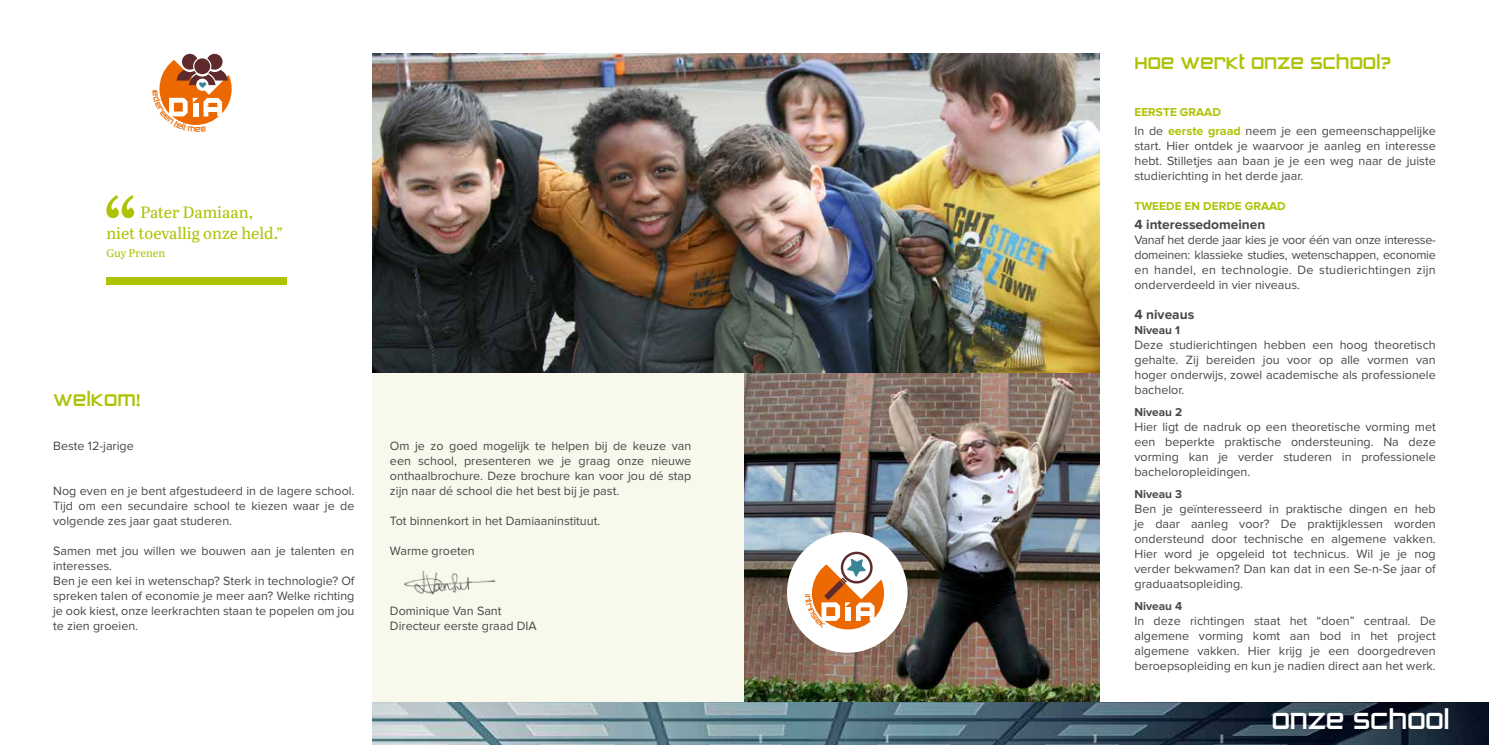
<style>
.page{position:relative;width:1489px;height:745px;background:#fff}
.page>*{position:absolute;margin:0;border:0;box-sizing:border-box;transform-origin:0 0}
.t1{font:35.75px "Zero Twos";color:#fff}
.t2{font:27.5px "Zero Twos";color:#fff}
.t3{font:20px "Zero Twos";color:#aec306}
.t4{font:16.25px/21.2px "Abril Text";color:#aec306;text-align:center}
.t5{font:700 13.75px "Proxima Nova";color:#484847}
.t6{font:12.5px/15px "Proxima Nova";color:#484847;text-align:justify}
.t7{font:700 11.88px "Proxima Nova";color:#aec306}
.t8{font:700 11.88px "Proxima Nova";color:#484847}
.t9{font:11.25px "Abril Text";letter-spacing:-.01em;color:#aec306}
.s1{font-weight:700;color:#aec306}
</style>
<div class="page">
<div style="left:372px;top:372px;width:372px;height:337px;background:#f8f9ec"></div>
<svg style="left:106px;top:195px;width:28px;height:23px"></svg>
<div style="left:106px;top:277px;width:181px;height:7px;background:#aec306"></div>
<img style="left:744px;top:372px;width:354px;height:330px">
<div style="left:787px;top:531px;width:120px;height:121px;background:#fff;border-radius:50%"></div>
<img style="left:372px;top:53px;width:726px;height:319px">
<img style="left:403px;top:571px;width:93px;height:24px">
<img style="left:372px;top:702px;width:1116px;height:42px">
<svg style="left:805px;top:539px;width:78px;height:89px"></svg>
<svg style="left:159px;top:53px;width:72px;height:72px"></svg>
<h3 class="t4" style="left:106px;top:201px;width:178px">Pater Damiaan,<br>niet toevallig onze held.”</h3>
<p class="t9" style="left:106px;top:244px;width:61px">Guy Prenen</p>
<h3 class="t3" style="left:53px;top:389px;width:89px">WELKOM!</h3>
<p class="t6" style="left:53px;top:438px;width:82px">Beste 12-jarige</p>
<p class="t6" style="left:53px;top:483px;width:303px">Nog even en je bent afgestudeerd in de lagere school.<br>Tijd om een secundaire school te kiezen waar je de volgende zes jaar gaat studeren.</p>
<p class="t6" style="left:53px;top:543px;width:303px;text-align:left">Samen met jou willen we bouwen aan je talenten en interesses.<br>Ben je een kei in wetenschap? Sterk in technologie? Of spreken talen of economie je meer aan? Welke richting je ook kiest, onze leerkrachten staan te popelen om jou te zien groeien.</p>
<h1 class="t1" style="left:637px;top:433px;width:10px">!</h1>
<p class="t6" style="left:390px;top:438px;width:303px">Om je zo goed mogelijk te helpen bij de keuze van een school, presenteren we je graag onze nieuwe onthaalbrochure. Deze brochure kan voor jou dé stap zijn naar dé school die het best bij je past.</p>
<p class="t6" style="left:390px;top:513px;width:212px">Tot binnenkort in het Damiaaninstituut.</p>
<p class="t6" style="left:390px;top:543px;width:86px">Warme groeten</p>
<p class="t6" style="left:390px;top:603px;width:148px">Dominique Van Sant<br>Directeur eerste graad DIA</p>
<h3 class="t3" style="left:1134px;top:53px;width:258px">HOE WERKT ONZE SCHOOL?</h3>
<p class="t7" style="left:1134px;top:105px;width:88px">EERSTE GRAAD</p>
<p class="t6" style="left:1134px;top:124px;width:303px">In de <span class="s1">eerste graad</span> neem je een gemeenschappelijke start. Hier ontdek je waarvoor je aanleg en interesse hebt. Stilletjes aan baan je je een weg naar de juiste studierichting in het derde jaar.</p>
<p class="t7" style="left:1134px;top:199px;width:153px">TWEEDE EN DERDE GRAAD</p>
<p class="t5" style="left:1134px;top:216px;width:132px">4 interessedomeinen</p>
<p class="t6" style="left:1134px;top:232px;width:303px">Vanaf het derde jaar kies je voor één van onze interesse&shy;domeinen: klassieke studies, wetenschappen, economie en handel, en technologie. De studierichtingen zijn onderverdeeld in vier niveaus.</p>
<p class="t5" style="left:1134px;top:306px;width:61px">4 niveaus</p>
<p class="t8" style="left:1134px;top:322px;width:47px">Niveau 1</p>
<p class="t6" style="left:1134px;top:337px;width:303px">Deze studierichtingen hebben een hoog theoretisch gehalte. Zij bereiden jou voor op alle vormen van hoger onderwijs, zowel academische als professionele bachelor.</p>
<p class="t8" style="left:1134px;top:405px;width:49px">Niveau 2</p>
<p class="t6" style="left:1134px;top:419px;width:303px">Hier ligt de nadruk op een theoretische vorming met een beperkte praktische ondersteuning. Na deze vorming kan je verder studeren in professionele bacheloropleidingen.</p>
<p class="t8" style="left:1134px;top:487px;width:49px">Niveau 3</p>
<p class="t6" style="left:1134px;top:501px;width:303px">Ben je geïnteresseerd in praktische dingen en heb je daar aanleg voor? De praktijklessen worden ondersteund door technische en algemene vakken.<br>Hier word je opgeleid tot technicus. Wil je je nog verder bekwamen? Dan kan dat in een Se-n-Se jaar of graduaatsopleiding.</p>
<p class="t8" style="left:1134px;top:599px;width:49px">Niveau 4</p>
<p class="t6" style="left:1134px;top:613px;width:303px">In deze richtingen staat het “doen” centraal. De algemene vorming komt aan bod in het project algemene vakken. Hier krijg je een doorgedreven beroepsopleiding en kun je nadien direct aan het werk.</p>
<h2 class="t2" style="left:1271px;top:706px;width:180px">ONZE SCHOOL</h2>
</div>
